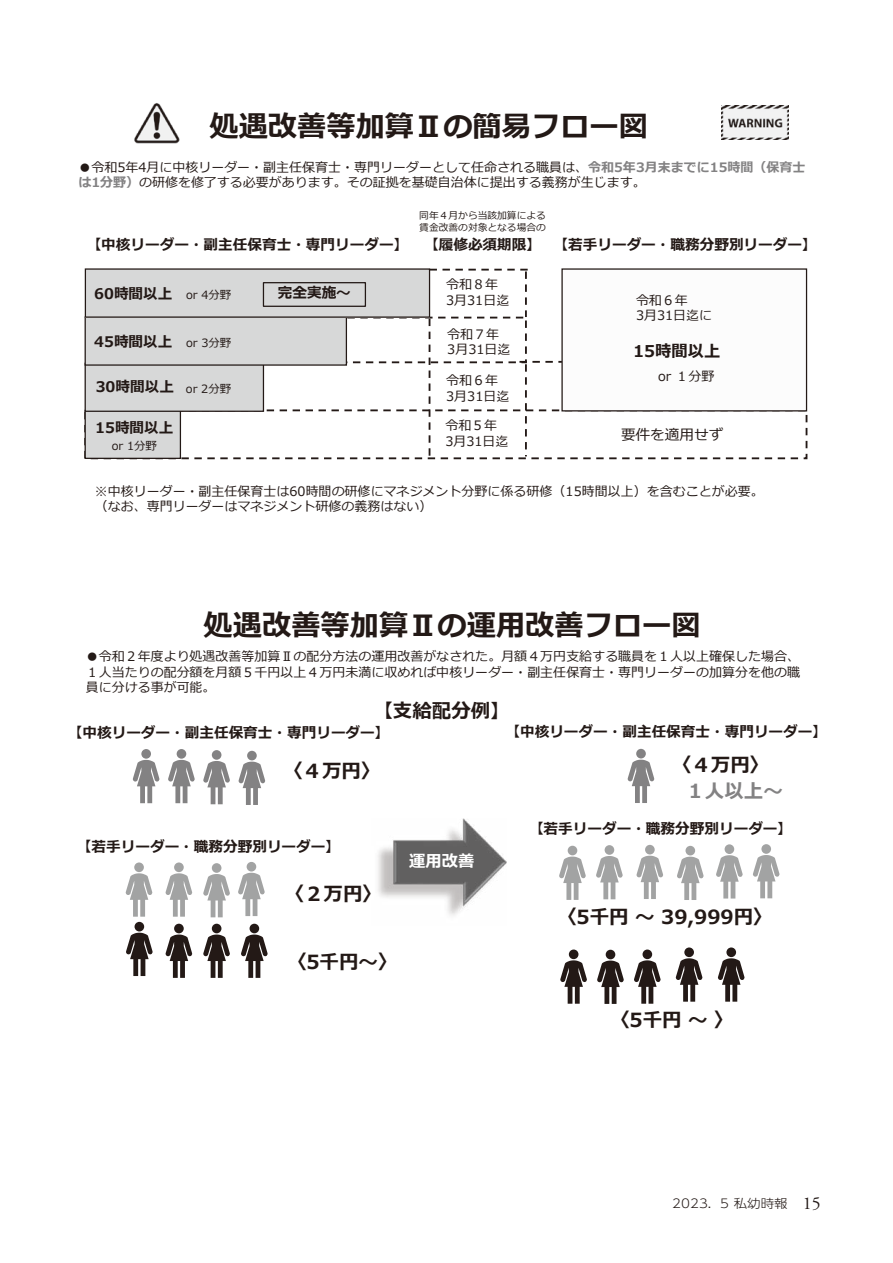
<style>
.page{position:relative;width:893px;height:1263px;background:#fff}
.page>*{position:absolute;margin:0;border:0;box-sizing:border-box;transform-origin:0 0}
.t1{font:700 29.25px "Meiryo";color:#231916}
.t2{font:700 19.5px "Meiryo";color:#231916}
.t3{font:700 19.5px "Meiryo";color:#838283}
.t4{font:700 16.35px "Meiryo";color:#231916}
.t5{font:700 16.35px "Meiryo";color:#fff}
.t6{font:700 14.55px "Meiryo";color:#231916}
.t7{font:14.55px "Meiryo";color:#231916}
.t8{font:12.9px/15.6px "Meiryo";color:#231916}
.t9{font:300 12.15px "UD Shin Go Pro";color:#231916;scale:1.11 1}
.t10{font:11.4px "Meiryo";color:#231916}
.t11{font:9.75px/11.7px "Meiryo";color:#231916}
.s1{font-weight:700;color:#838283}
.s2{font-weight:400;font-size:11.4px}
.s3{font-family:"Adobe Garamond Pro";font-weight:400;font-size:18px}
</style>
<div class="page">
<div style="left:84px;top:409px;width:723px;height:50px;border:2px dashed #231916"></div>
<div style="left:85px;top:410px;width:95px;height:48px;background:#d7d8d8"></div>
<div style="left:85px;top:410px;width:96px;height:49px;border:1px solid #231916"></div>
<div style="left:85px;top:363px;width:178px;height:48px;background:#d7d8d8"></div>
<div style="left:85px;top:363px;width:179px;height:49px;border:1px solid #231916"></div>
<div style="left:85px;top:317px;width:261px;height:48px;background:#d7d8d8"></div>
<div style="left:561px;top:268px;width:246px;height:143px;border:1px solid #231916"></div>
<img style="left:722px;top:105px;width:67px;height:35px">
<img style="left:134px;top:103px;width:46px;height:41px">
<div style="left:85px;top:269px;width:345px;height:48px;background:#d7d8d8"></div>
<div style="left:85px;top:268px;width:345px;height:50px;border:1px solid #231916"></div>
<div style="left:263px;top:282px;width:103px;height:25px;border:1px solid #231916"></div>
<svg style="left:429px;top:269px;width:133px;height:189px"></svg>
<div style="left:177px;top:749px;width:9px;height:10px;background:#838283;border-radius:50%"></div>
<svg style="left:168px;top:760px;width:27px;height:43px"></svg>
<div style="left:174px;top:862px;width:10px;height:10px;background:#a2a3a3;border-radius:50%"></div>
<svg style="left:165px;top:873px;width:27px;height:44px"></svg>
<div style="left:174px;top:924px;width:10px;height:9px;background:#231916;border-radius:50%"></div>
<svg style="left:165px;top:934px;width:27px;height:44px"></svg>
<div style="left:212px;top:750px;width:9px;height:10px;background:#838283;border-radius:50%"></div>
<svg style="left:203px;top:761px;width:27px;height:43px"></svg>
<div style="left:247px;top:751px;width:10px;height:9px;background:#838283;border-radius:50%"></div>
<svg style="left:238px;top:762px;width:27px;height:43px"></svg>
<div style="left:141px;top:749px;width:10px;height:10px;background:#838283;border-radius:50%"></div>
<svg style="left:133px;top:760px;width:27px;height:43px"></svg>
<div style="left:212px;top:863px;width:9px;height:10px;background:#a2a3a3;border-radius:50%"></div>
<svg style="left:203px;top:874px;width:27px;height:43px"></svg>
<div style="left:247px;top:862px;width:9px;height:9px;background:#a2a3a3;border-radius:50%"></div>
<svg style="left:238px;top:873px;width:27px;height:43px"></svg>
<div style="left:134px;top:862px;width:10px;height:10px;background:#a2a3a3;border-radius:50%"></div>
<svg style="left:125px;top:873px;width:28px;height:44px"></svg>
<div style="left:212px;top:924px;width:9px;height:9px;background:#231916;border-radius:50%"></div>
<svg style="left:203px;top:934px;width:27px;height:44px"></svg>
<div style="left:250px;top:924px;width:9px;height:9px;background:#231916;border-radius:50%"></div>
<svg style="left:241px;top:934px;width:27px;height:44px"></svg>
<div style="left:135px;top:922px;width:9px;height:9px;background:#231916;border-radius:50%"></div>
<svg style="left:126px;top:933px;width:27px;height:43px"></svg>
<img style="left:378px;top:819px;width:128px;height:97px">
<div style="left:636px;top:749px;width:10px;height:9px;background:#838283;border-radius:50%"></div>
<svg style="left:627px;top:760px;width:27px;height:43px"></svg>
<div style="left:568px;top:846px;width:9px;height:9px;background:#a2a3a3;border-radius:50%"></div>
<svg style="left:559px;top:856px;width:27px;height:44px"></svg>
<div style="left:605px;top:845px;width:9px;height:10px;background:#a2a3a3;border-radius:50%"></div>
<svg style="left:596px;top:856px;width:27px;height:43px"></svg>
<div style="left:645px;top:845px;width:10px;height:9px;background:#a2a3a3;border-radius:50%"></div>
<svg style="left:636px;top:856px;width:27px;height:43px"></svg>
<div style="left:685px;top:846px;width:10px;height:9px;background:#a2a3a3;border-radius:50%"></div>
<svg style="left:677px;top:857px;width:27px;height:43px"></svg>
<div style="left:725px;top:844px;width:9px;height:10px;background:#a2a3a3;border-radius:50%"></div>
<svg style="left:716px;top:855px;width:27px;height:43px"></svg>
<div style="left:761px;top:844px;width:10px;height:10px;background:#a2a3a3;border-radius:50%"></div>
<svg style="left:753px;top:855px;width:27px;height:43px"></svg>
<div style="left:569px;top:949px;width:9px;height:10px;background:#231916;border-radius:50%"></div>
<svg style="left:560px;top:960px;width:27px;height:44px"></svg>
<div style="left:606px;top:950px;width:9px;height:9px;background:#231916;border-radius:50%"></div>
<svg style="left:597px;top:960px;width:27px;height:44px"></svg>
<div style="left:642px;top:949px;width:10px;height:10px;background:#231916;border-radius:50%"></div>
<svg style="left:634px;top:960px;width:27px;height:44px"></svg>
<div style="left:684px;top:947px;width:10px;height:10px;background:#231916;border-radius:50%"></div>
<svg style="left:676px;top:958px;width:27px;height:44px"></svg>
<div style="left:726px;top:947px;width:10px;height:10px;background:#231916;border-radius:50%"></div>
<svg style="left:718px;top:958px;width:27px;height:44px"></svg>
<h1 class="t1" style="left:209px;top:106px;width:440px">処遇改善等加算Ⅱの簡易フロー図</h1>
<p class="t8" style="left:79px;top:160px;width:728px">●令和5年4月に中核リーダー・副主任保育士・専門リーダーとして任命される職員は、<span class="s1">令和5年3月末までに15時間（保育士は1分野）</span>の研修を修了する必要があります。その証拠を基礎自治体に提出する義務が生じます。</p>
<p class="t11" style="left:419px;top:210px;width:128px">同年４月から当該加算による賃金改善の対象となる場合の</p>
<p class="t6" style="left:424px;top:234px;width:118px">【履修必須期限】</p>
<p class="t6" style="left:87px;top:234px;width:323px">【中核リーダー・副主任保育士・専門リーダー】</p>
<p class="t6" style="left:554px;top:235px;width:265px">【若手リーダー・職務分野別リーダー】</p>
<p class="t6" style="left:94px;top:284px;width:139px">60時間以上 <span class="s2">or 4分野</span></p>
<p class="t6" style="left:278px;top:282px;width:75px">完全実施～</p>
<p class="t6" style="left:94px;top:331px;width:80px">45時間以上</p>
<p class="t6" style="left:96px;top:376px;width:80px">30時間以上</p>
<p class="t6" style="left:95px;top:418px;width:80px">15時間以上</p>
<p class="t10" style="left:112px;top:438px;width:47px">or 1分野</p>
<p class="t10" style="left:186px;top:335px;width:47px">or 3分野</p>
<p class="t10" style="left:186px;top:381px;width:47px">or 2分野</p>
<p class="t8" style="left:446px;top:277px;width:65px">令和８年<br>3月31日迄</p>
<p class="t8" style="left:447px;top:327px;width:65px">令和７年<br>3月31日迄</p>
<p class="t8" style="left:446px;top:373px;width:65px">令和６年<br>3月31日迄</p>
<p class="t8" style="left:445px;top:419px;width:65px">令和５年<br>3月31日迄</p>
<p class="t8" style="left:636px;top:293px;width:78px">令和６年<br>3月31日迄に</p>
<p class="t4" style="left:633px;top:339px;width:89px">15時間以上</p>
<p class="t8" style="left:658px;top:369px;width:58px">or １分野</p>
<p class="t7" style="left:621px;top:425px;width:104px">要件を適用せず</p>
<p class="t8" style="left:95px;top:484px;width:670px">※中核リーダー・副主任保育士は60時間の研修にマネジメント分野に係る研修（15時間以上）を含むことが必要。（なお、専門リーダーはマネジメント研修の義務はない）</p>
<h1 class="t1" style="left:204px;top:605px;width:499px">処遇改善等加算Ⅱの運用改善フロー図</h1>
<p class="t8" style="left:86px;top:649px;width:716px;text-align:justify">●令和２年度より処遇改善等加算Ⅱの配分方法の運用改善がなされた。月額４万円支給する職員を１人以上確保した場合、１人当たりの配分額を月額５千円以上４万円未満に収めれば中核リーダー・副主任保育士・専門リーダーの加算分を他の職員に分ける事が可能。</p>
<h2 class="t2" style="left:373px;top:697px;width:138px">【支給配分例】</h2>
<p class="t6" style="left:68px;top:722px;width:323px">【中核リーダー・副主任保育士・専門リーダー】</p>
<h2 class="t2" style="left:283px;top:757px;width:99px">〈４万円〉</h2>
<p class="t6" style="left:77px;top:837px;width:265px">【若手リーダー・職務分野別リーダー】</p>
<h2 class="t2" style="left:285px;top:880px;width:99px">〈２万円〉</h2>
<h2 class="t2" style="left:287px;top:948px;width:112px">〈5千円～〉</h2>
<p class="t5" style="left:409px;top:850px;width:67px">運用改善</p>
<p class="t6" style="left:505px;top:721px;width:323px">【中核リーダー・副主任保育士・専門リーダー】</p>
<h2 class="t2" style="left:672px;top:751px;width:99px">〈４万円〉</h2>
<h2 class="t3" style="left:685px;top:777px;width:99px">１人以上～</h2>
<p class="t6" style="left:529px;top:819px;width:265px">【若手リーダー・職務分野別リーダー】</p>
<h2 class="t2" style="left:557px;top:903px;width:217px">〈5千円～ 39,999円〉</h2>
<h2 class="t2" style="left:610px;top:1006px;width:125px">〈5千円～〉</h2>
<p class="t9" style="left:672px;top:1193px;width:135px">2023. 5 私幼時報 <span class="s3">15</span></p>
</div>
